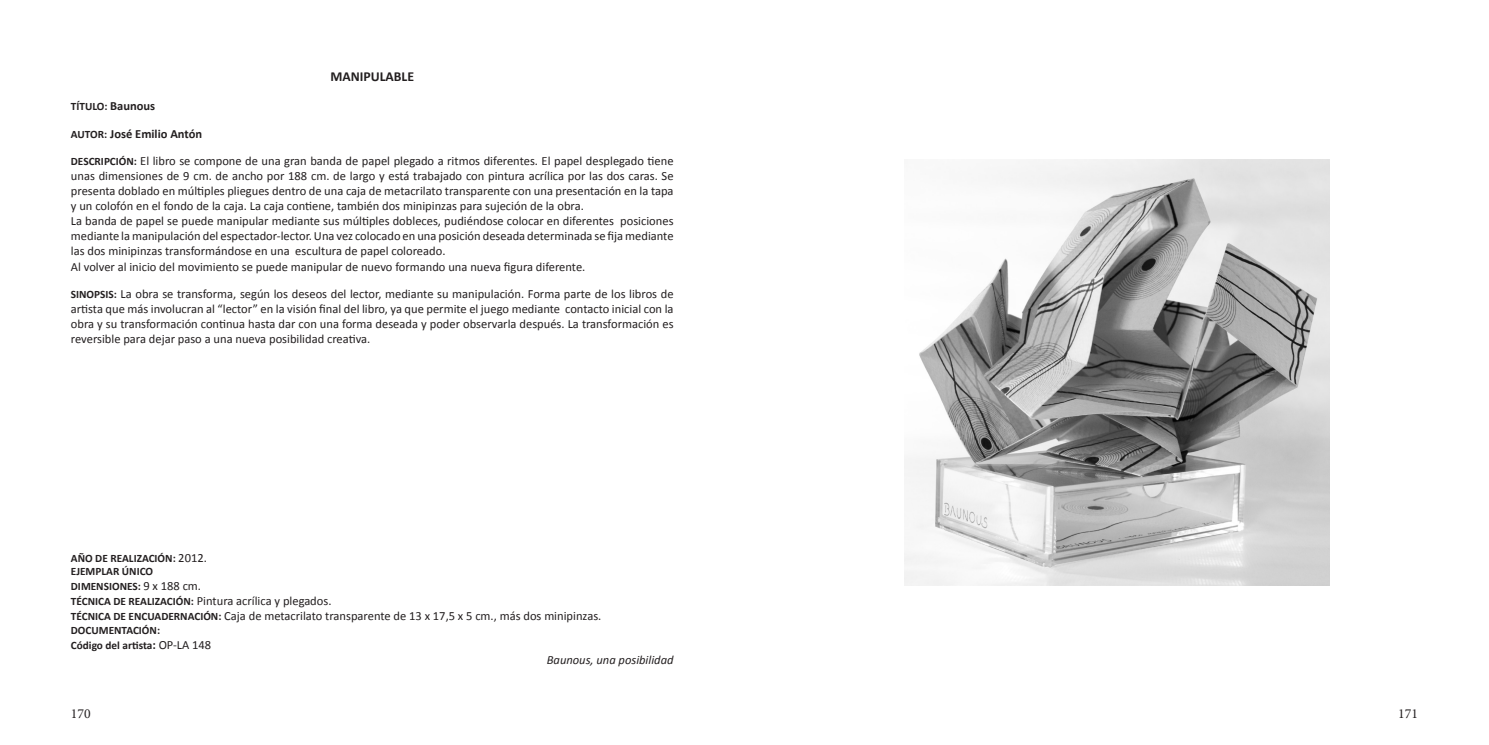
<style>
.page{position:relative;width:1489px;height:745px;background:#fff}
.page>*{position:absolute;margin:0;border:0;box-sizing:border-box;transform-origin:0 0}
.t1{font:700 13.75px "Calibri";color:#231f20}
.t2{font:13.75px "Minion Pro";color:#231f20}
.t3{font:12.5px/15px "Calibri";color:#231f20;text-align:justify}
.t4{font:italic 12.5px "Calibri";color:#231f20}
.t5{font:700 12.5px "Calibri";color:#231f20}
.t6{font:700 11.25px "Calibri";color:#231f20}
.s1{font-size:12.5px}
.s2{font-size:11.25px}
.s3{font-weight:700;font-size:11.25px}
.s4{font-weight:400;font-size:12.5px}
</style>
<div class="page">
<img style="left:904px;top:159px;width:425px;height:426px">
<p class="t1" style="left:330px;top:68px;width:85px">MANIPULABLE</p>
<p class="t6" style="left:71px;top:99px;width:86px">TÍTULO: <span class="s1">Baunous</span></p>
<p class="t5" style="left:71px;top:126px;width:133px"><span class="s2">AUTOR:</span> José Emilio Antón</p>
<p class="t3" style="left:71px;top:154px;width:604px"><span class="s3">DESCRIPCIÓN:</span> El libro se compone de una gran banda de papel plegado a ritmos diferentes. El papel desplegado tiene unas dimensiones de 9 cm. de ancho por 188 cm. de largo y está trabajado con pintura acrílica por las dos caras. Se presenta doblado en múltiples pliegues dentro de una caja de metacrilato transparente con una presentación en la tapa y un colofón en el fondo de la caja. La caja contiene, también dos minipinzas para sujeción de la obra.</p>
<p class="t3" style="left:71px;top:214px;width:604px">La banda de papel se puede manipular mediante sus múltiples dobleces, pudiéndose colocar en diferentes posiciones mediante la manipulación del espectador-lector. Una vez colocado en una posición deseada determinada se fija mediante las dos minipinzas transformándose en una escultura de papel coloreado.</p>
<p class="t3" style="left:71px;top:259px;width:516px">Al volver al inicio del movimiento se puede manipular de nuevo formando una nueva figura diferente.</p>
<p class="t3" style="left:71px;top:286px;width:604px"><span class="s3">SINOPSIS:</span> La obra se transforma, según los deseos del lector, mediante su manipulación. Forma parte de los libros de artista que más involucran al “lector” en la visión final del libro, ya que permite el juego mediante contacto inicial con la obra y su transformación continua hasta dar con una forma deseada y poder observarla después. La transformación es reversible para dejar paso a una nueva posibilidad creativa.</p>
<p class="t6" style="left:71px;top:550px;width:137px">AÑO DE REALIZACIÓN: <span class="s4">2012.</span></p>
<p class="t6" style="left:71px;top:564px;width:84px">EJEMPLAR ÚNICO</p>
<p class="t6" style="left:71px;top:579px;width:132px">DIMENSIONES: <span class="s4">9 x 188 cm.</span></p>
<p class="t3" style="left:71px;top:593px;width:262px"><span class="s3">TÉCNICA DE REALIZACIÓN:</span> Pintura acrílica y plegados.</p>
<p class="t3" style="left:71px;top:608px;width:532px"><span class="s3">TÉCNICA DE ENCUADERNACIÓN:</span> Caja de metacrilato transparente de 13 x 17,5 x 5 cm., más dos minipinzas.</p>
<p class="t6" style="left:71px;top:622px;width:91px">DOCUMENTACIÓN:</p>
<p class="t6" style="left:71px;top:637px;width:142px">Código del artista<span class="s1">:</span> <span class="s4">OP-LA 148</span></p>
<p class="t4" style="left:547px;top:651px;width:128px">Baunous, una posibilidad</p>
<p class="t2" style="left:71px;top:704px;width:21px">170</p>
<p class="t2" style="left:1398px;top:704px;width:21px">171</p>
</div>
